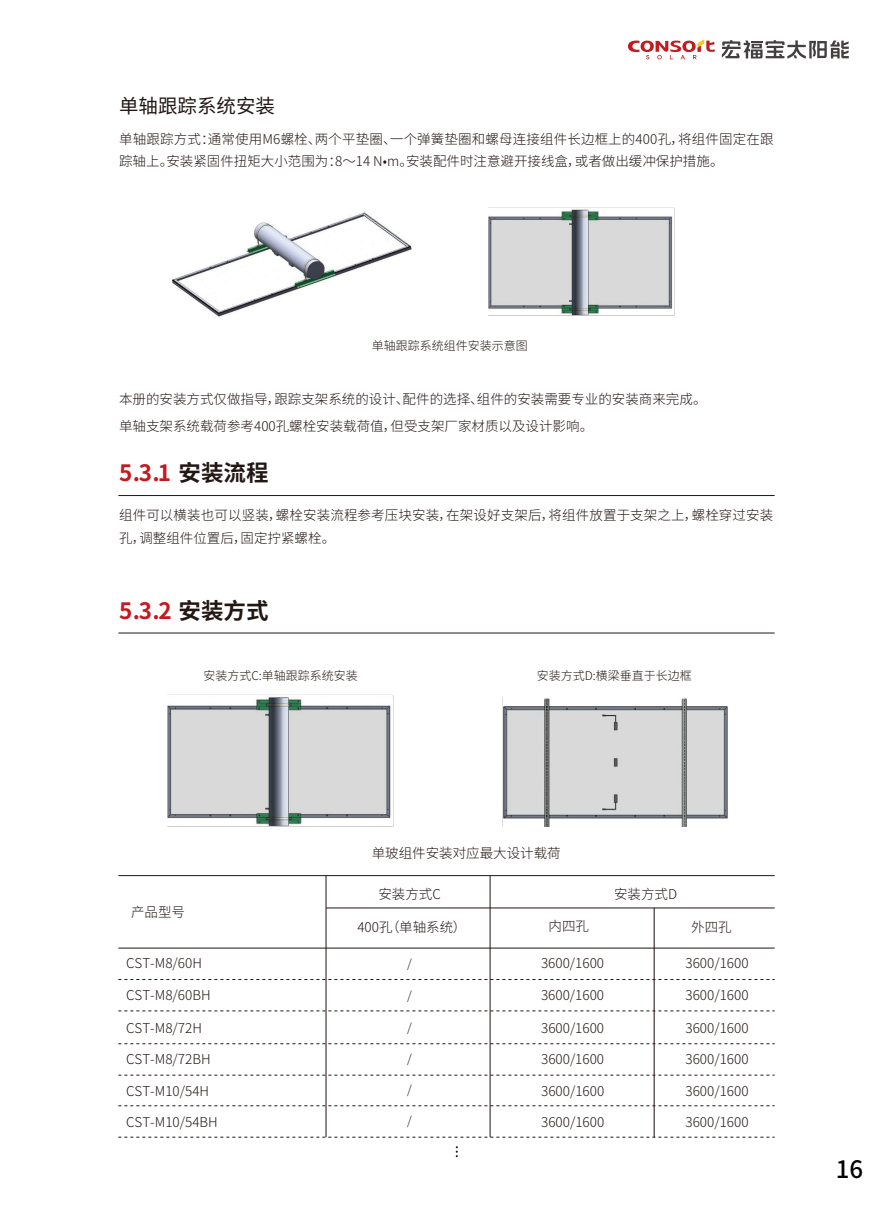
<style>
.page{position:relative;width:893px;height:1212px;background:#fff}
.page>*{position:absolute;margin:0;border:0;box-sizing:border-box;transform-origin:0 0}
.t1{font:500 24px "Source Han Sans CN";color:#040000}
.t2{font:700 22.5px "Source Han Sans CN";color:#c31a1f}
.t3{font:19.5px "Source Han Sans CN";color:#221714}
.t4{font:300 13.5px/22.5px "Source Han Sans CN";color:#221714}
.t5{font:300 12px "Source Han Sans CN";color:#221714}
.t6{font:300 12px "Source Han Sans CN";color:#211613}
.s1{color:#221714}
</style>
<div class="page">
<hr style="left:118px;top:495px;width:657px;height:1px;background:#211613">
<hr style="left:118px;top:633px;width:657px;height:1px;background:#211613">
<hr style="left:118px;top:875px;width:657px;height:1px;background:#211613">
<hr style="left:326px;top:907px;width:449px;height:1px;background:#211613">
<hr style="left:490px;top:875px;width:1px;height:262px;background:#211613">
<hr style="left:654px;top:908px;width:1px;height:229px;background:#211613">
<hr style="left:325px;top:875px;width:1px;height:262px;background:#211613">
<hr style="left:118px;top:948px;width:657px;height:1px;background:#211613">
<svg style="left:118px;top:1010px;width:657px;height:1px"></svg>
<svg style="left:118px;top:979px;width:657px;height:1px"></svg>
<svg style="left:118px;top:1075px;width:657px;height:1px"></svg>
<svg style="left:118px;top:1043px;width:657px;height:1px"></svg>
<svg style="left:118px;top:1137px;width:657px;height:1px"></svg>
<svg style="left:118px;top:1105px;width:657px;height:1px"></svg>
<img style="left:171px;top:212px;width:241px;height:104px">
<img style="left:488px;top:207px;width:186px;height:108px">
<img style="left:167px;top:694px;width:227px;height:132px">
<img style="left:502px;top:697px;width:226px;height:129px">
<svg style="left:456px;top:1146px;width:2px;height:11px"></svg>
<svg style="left:628px;top:39px;width:87px;height:20px"></svg>
<svg style="left:722px;top:40px;width:127px;height:19px"></svg>
<h3 class="t3" style="left:119px;top:95px;width:157px">单轴跟踪系统安装</h3>
<p class="t4" style="left:119px;top:128px;width:656px">单轴跟踪方式：通常使用M6螺栓、两个平垫圈、一个弹簧垫圈和螺母连接组件长边框上的400孔，将组件固定在跟踪轴上。安装紧固件扭矩大小范围为：8～14 N•m。安装配件时注意避开接线盒，或者做出缓冲保护措施。</p>
<p class="t5" style="left:372px;top:339px;width:157px">单轴跟踪系统组件安装示意图</p>
<p class="t4" style="left:119px;top:386px;width:589px;line-height:27px">本册的安装方式仅做指导，跟踪支架系统的设计、配件的选择、组件的安装需要专业的安装商来完成。单轴支架系统载荷参考400孔螺栓安装载荷值，但受支架厂家材质以及设计影响。</p>
<h2 class="t2" style="left:119px;top:460px;width:151px">5.3.1 <span class="s1">安装流程</span></h2>
<p class="t4" style="left:119px;top:504px;width:656px">组件可以横装也可以竖装，螺栓安装流程参考压块安装，在架设好支架后，将组件放置于支架之上，螺栓穿过安装孔，调整组件位置后，固定拧紧螺栓。</p>
<h2 class="t2" style="left:119px;top:598px;width:151px">5.3.2 <span class="s1">安装方式</span></h2>
<p class="t5" style="left:203px;top:669px;width:156px">安装方式C:单轴跟踪系统安装</p>
<p class="t5" style="left:537px;top:669px;width:157px">安装方式D:横梁垂直于长边框</p>
<p class="t4" style="left:131px;top:901px;width:55px">产品型号</p>
<p class="t4" style="left:126px;top:952px;width:77px">CST-M8/60H</p>
<p class="t4" style="left:126px;top:984px;width:86px">CST-M8/60BH</p>
<p class="t4" style="left:126px;top:1016px;width:77px">CST-M8/72H</p>
<p class="t4" style="left:126px;top:1048px;width:86px">CST-M8/72BH</p>
<p class="t4" style="left:126px;top:1080px;width:85px">CST-M10/54H</p>
<p class="t4" style="left:126px;top:1111px;width:93px">CST-M10/54BH</p>
<p class="t4" style="left:372px;top:842px;width:190px">单玻组件安装对应最大设计载荷</p>
<p class="t4" style="left:378px;top:883px;width:64px">安装方式C</p>
<p class="t4" style="left:614px;top:883px;width:65px">安装方式D</p>
<p class="t4" style="left:357px;top:915px;width:110px">400孔（单轴系统）</p>
<p class="t4" style="left:549px;top:915px;width:42px">内四孔</p>
<p class="t4" style="left:691px;top:915px;width:42px">外四孔</p>
<p class="t6" style="left:407px;top:957px;width:6px">/</p>
<p class="t6" style="left:407px;top:989px;width:6px">/</p>
<p class="t6" style="left:407px;top:1021px;width:6px">/</p>
<p class="t6" style="left:407px;top:1052px;width:6px">/</p>
<p class="t6" style="left:407px;top:1082px;width:6px">/</p>
<p class="t6" style="left:407px;top:1114px;width:6px">/</p>
<p class="t4" style="left:541px;top:952px;width:65px">3600/1600</p>
<p class="t4" style="left:541px;top:984px;width:65px">3600/1600</p>
<p class="t4" style="left:541px;top:1016px;width:65px">3600/1600</p>
<p class="t4" style="left:541px;top:1048px;width:65px">3600/1600</p>
<p class="t4" style="left:541px;top:1080px;width:65px">3600/1600</p>
<p class="t4" style="left:541px;top:1111px;width:65px">3600/1600</p>
<p class="t4" style="left:685px;top:952px;width:65px">3600/1600</p>
<p class="t4" style="left:685px;top:984px;width:65px">3600/1600</p>
<p class="t4" style="left:685px;top:1016px;width:65px">3600/1600</p>
<p class="t4" style="left:685px;top:1048px;width:65px">3600/1600</p>
<p class="t4" style="left:685px;top:1080px;width:65px">3600/1600</p>
<p class="t4" style="left:685px;top:1111px;width:65px">3600/1600</p>
<h1 class="t1" style="left:836px;top:1155px;width:29px">16</h1>
</div>
